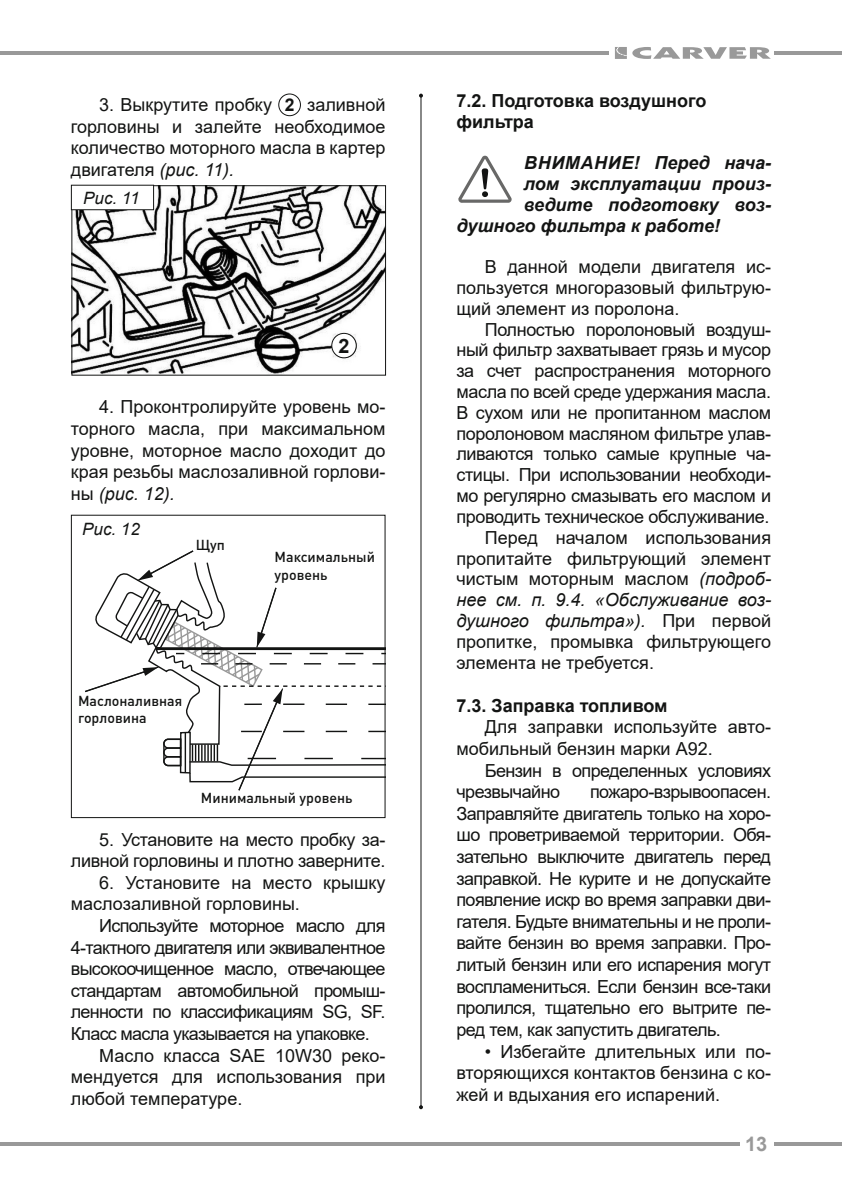
<style>
.page{position:relative;width:842px;height:1191px;background:#fff}
.page>*{position:absolute;margin:0;border:0;box-sizing:border-box;transform-origin:0 0}
.t1{font:700 20px "Arial";color:#999}
.t2{font:700 19.8px "Arial";color:#131413}
.t3{font:18px/21.6px "Arial";letter-spacing:-.02em;color:#131413;text-align:justify}
.t4{font:18px/21.6px "Arial";color:#131413}
.t5{font:18px "Arial";letter-spacing:-.04em;color:#131413}
.t6{font:italic 700 18px "Arial";color:#131413}
.t7{font:italic 18px "Arial";color:#131413}
.t8{font:700 18px/20.8px "Arial";color:#131413}
.t9{font:italic 700 18px "Arial";letter-spacing:.025em;color:#131413}
.t10{font:italic 17px "Arial";color:#131413}
.t11{font:500 14.2px/17px "DIN Cyr";color:#131413}
.s1{font-weight:700;font-size:17.6px}
.s2{font-style:italic}
.s3{font-style:normal}
</style>
<div class="page">
<hr style="left:0;top:1142px;width:740px;height:3px;background:#999">
<hr style="left:0;top:51px;width:608px;height:4px;background:#999">
<svg style="left:774px;top:1142px;width:68px;height:3px"></svg>
<hr style="left:774px;top:51px;width:68px;height:4px;background:#999">
<svg style="left:615px;top:47px;width:156px;height:12px"></svg>
<div style="left:278px;top:94px;width:23px;height:22px;border:1px solid #131413;border-radius:50%"></div>
<img style="left:73px;top:187px;width:311px;height:187px">
<div style="left:71px;top:185px;width:315px;height:191px;border:1px solid #131413"></div>
<div style="left:71px;top:185px;width:83px;height:25px;background:#fff"></div>
<div style="left:71px;top:185px;width:83px;height:25px;border:1px solid #131413"></div>
<div style="left:332px;top:333px;width:24px;height:25px;background:#fff;border-radius:50%"></div>
<div style="left:331px;top:333px;width:26px;height:25px;border:1px solid #131413;border-radius:50%"></div>
<svg style="left:458px;top:156px;width:54px;height:47px"></svg>
<svg style="left:85px;top:550px;width:299px;height:241px"></svg>
<hr style="left:156px;top:647px;width:229px;height:3px;background:#131413">
<div style="left:71px;top:515px;width:315px;height:303px;border:1px solid #131413"></div>
<hr style="left:420px;top:96px;width:1px;height:1011px;background:#131413">
<svg style="left:419px;top:94px;width:4px;height:4px"></svg>
<svg style="left:419px;top:1105px;width:4px;height:4px"></svg>
<p class="t3" style="left:71px;top:94px;width:316px;text-indent:28px">3. Выкрутите пробку <span class="s1">2</span> заливной горловины и залейте необходимое количество моторного масла в картер двигателя <span class="s2">(рис. 11).</span></p>
<p class="t10" style="left:83px;top:187px;width:58px">Рис. 11</p>
<p class="t2" style="left:338px;top:332px;width:13px">2</p>
<p class="t3" style="left:71px;top:396px;width:316px;text-indent:28px">4. Проконтролируйте уровень мо&shy;торного масла, при максимальном уровне, моторное масло доходит до края резьбы маслозаливной горлови&shy;ны <span class="s2">(рис. 12).</span></p>
<p class="t10" style="left:82px;top:517px;width:59px">Рис. 12</p>
<p class="t11" style="left:196px;top:536px;width:31px">Щуп</p>
<p class="t11" style="left:275px;top:549px;width:102px">Максимальный уровень</p>
<p class="t11" style="left:78px;top:692px;width:106px">Маслоналивная горловина</p>
<p class="t11" style="left:201px;top:789px;width:153px">Минимальный уровень</p>
<p class="t3" style="left:71px;top:828px;width:316px;text-align:right">5. Установите на место пробку за&shy;ливной горловины и плотно заверните.</p>
<p class="t4" style="left:71px;top:871px;width:316px;text-indent:28px">6. Установите на место крышку маслозаливной горловины.</p>
<p class="t5" style="left:99px;top:913px;width:288px">Используйте моторное масло для</p>
<p class="t5" style="left:71px;top:935px;width:316px">4-тактного двигателя или эквивалентное</p>
<p class="t5" style="left:71px;top:956px;width:316px">высокоочищенное масло, отвечающее</p>
<p class="t5" style="left:71px;top:978px;width:316px">стандартам автомобильной промыш-</p>
<p class="t5" style="left:71px;top:999px;width:316px">ленности по классификациям SG, SF.</p>
<p class="t5" style="left:71px;top:1021px;width:300px">Класс масла указывается на упаковке.</p>
<p class="t4" style="left:99px;top:1044px;width:288px">Масло класса SAE 10W30 реко-</p>
<p class="t4" style="left:71px;top:1066px;width:316px">мендуется для использования при</p>
<p class="t4" style="left:71px;top:1087px;width:173px">любой температуре.</p>
<p class="t8" style="left:456px;top:90px;width:251px">7.2. Подготовка воздушного фильтра</p>
<p class="t9" style="left:524px;top:151px;width:249px">ВНИМАНИЕ! Перед нача-</p>
<p class="t6" style="left:524px;top:172px;width:249px">лом эксплуатации произ-</p>
<p class="t6" style="left:524px;top:192px;width:249px">ведите подготовку воз-</p>
<p class="t6" style="left:456px;top:213px;width:265px">душного фильтра к работе!</p>
<p class="t3" style="left:456px;top:256px;width:316px;line-height:20.8px;text-indent:28px">В данной модели двигателя ис&shy;пользуется многоразовый фильтрую&shy;щий элемент из поролона.</p>
<p class="t3" style="left:485px;top:318px;width:288px">Полностью поролоновый воздуш-</p>
<p class="t3" style="left:456px;top:339px;width:316px">ный фильтр захватывает грязь и мусор</p>
<p class="t3" style="left:456px;top:360px;width:316px">за счет распространения моторного</p>
<p class="t3" style="left:456px;top:381px;width:316px">масла по всей среде удержания масла.</p>
<p class="t3" style="left:456px;top:401px;width:316px">В сухом или не пропитанном маслом</p>
<p class="t3" style="left:456px;top:422px;width:316px">поролоновом масляном фильтре улав-</p>
<p class="t3" style="left:456px;top:443px;width:316px">ливаются только самые крупные ча-</p>
<p class="t3" style="left:456px;top:464px;width:316px">стицы. При использовании необходи-</p>
<p class="t3" style="left:456px;top:485px;width:316px">мо регулярно смазывать его маслом и</p>
<p class="t3" style="left:456px;top:505px;width:315px">проводить техническое обслуживание.</p>
<p class="t4" style="left:485px;top:526px;width:288px">Перед началом использования</p>
<p class="t4" style="left:456px;top:547px;width:316px">пропитайте фильтрующий элемент</p>
<p class="t4" style="left:456px;top:568px;width:316px">чистым моторным маслом <span class="s2">(подроб-</span></p>
<p class="t7" style="left:456px;top:588px;width:316px">нее см. п. 9.4. «Обслуживание воз-</p>
<p class="t7" style="left:456px;top:609px;width:316px">душного фильтра»). <span class="s3">При первой</span></p>
<p class="t4" style="left:456px;top:630px;width:316px">пропитке, промывка фильтрующего</p>
<p class="t4" style="left:456px;top:651px;width:199px">элемента не требуется.</p>
<p class="t8" style="left:456px;top:695px;width:213px">7.3. Заправка топливом</p>
<p class="t4" style="left:456px;top:716px;width:316px;text-indent:28px">Для заправки используйте авто&shy;мобильный бензин марки А92.</p>
<p class="t3" style="left:456px;top:759px;width:316px;text-indent:28px">Бензин в определенных условиях чрезвычайно</p>
<p class="t3" style="left:456px;top:781px;width:316px;text-indent:134px">пожаро-взрывоопасен.<br>Заправляйте двигатель только на хоро&shy;шо проветриваемой территории. Обя&shy;зательно выключите двигатель перед заправкой. Не курите и не допускайте появление искр во время заправки дви&shy;гателя. Будьте внимательны и не проли&shy;вайте бензин во время заправки. Про&shy;литый бензин или его испарения могут воспламениться. Если бензин все-таки пролился, тщательно его вытрите пе&shy;ред тем, как запустить двигатель.</p>
<p class="t3" style="left:456px;top:1040px;width:316px;text-indent:28px">• Избегайте длительных или по&shy;вторяющихся контактов бензина с ко&shy;жей и вдыхания его испарений.</p>
<p class="t1" style="left:745px;top:1129px;width:24px">13</p>
</div>
